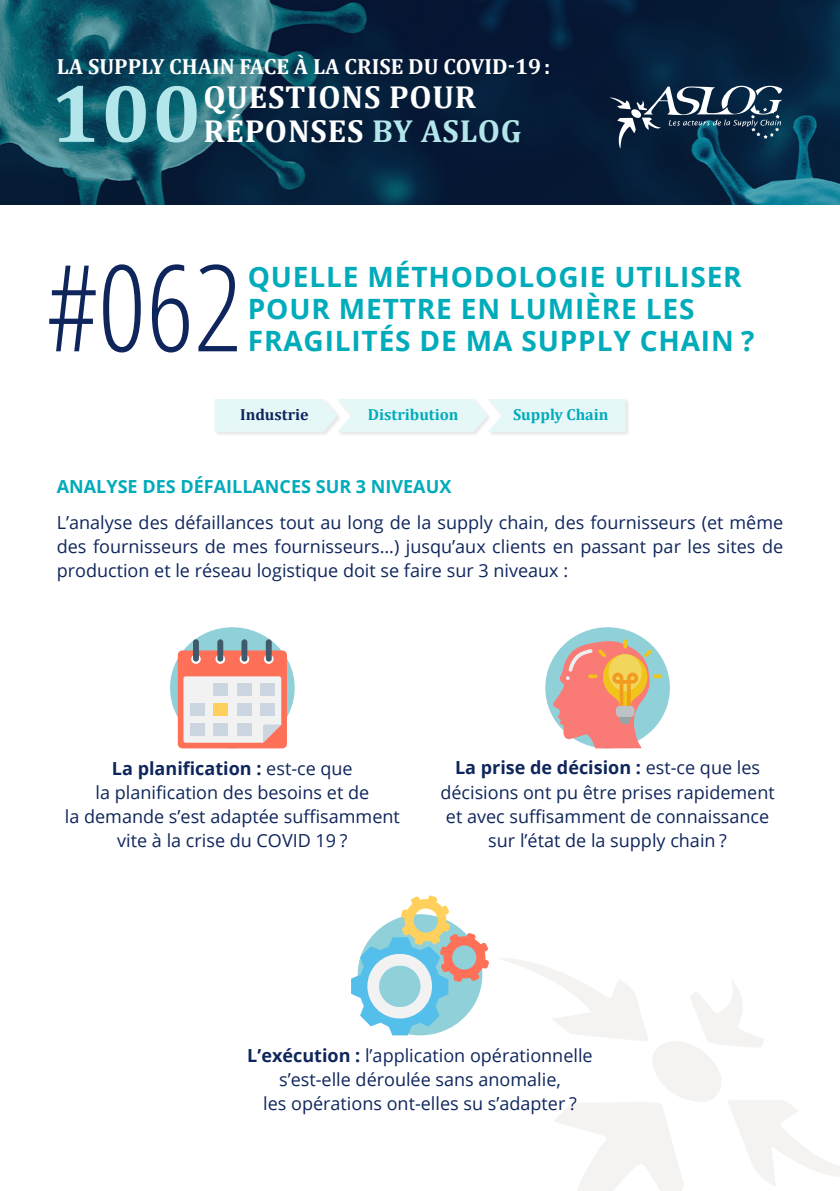
<style>
.page{position:relative;width:840px;height:1191px;background:#fff}
.page>*{position:absolute;margin:0;border:0;box-sizing:border-box;transform-origin:0 0}
.t1{font:300 120px "Open Sans Condensed";color:#0f265c}
.t2{font:700 83px "Cambria";color:#b3e6ea}
.t3{font:700 32px/34px "Cambria";letter-spacing:.025em;color:#fff}
.t4{font:700 28px/32px "Open Sans";letter-spacing:.03em;color:#00abba}
.t5{font:700 22px "Cambria";color:#fff}
.t6{font:18px/24px "Open Sans";color:#0f265c;text-align:center}
.t7{font:700 18px "Open Sans";color:#00abba}
.t8{font:700 16px "Cambria";color:#00abba}
.t9{font:700 16px "Cambria";color:#0f265c}
.s1{color:#b3e6ea}
.s2{font-weight:700}
</style>
<div class="page">
<svg style="left:501px;top:958px;width:338px;height:233px"></svg>
<svg style="left:0;top:0;width:839px;height:205px;background:#0c344c"></svg>
<svg style="left:609px;top:85px;width:173px;height:64px;background:#2f4a61"></svg>
<div style="left:336px;top:398px;width:155px;height:38px;background:#000;opacity:.1"></div>
<div style="left:487px;top:398px;width:143px;height:38px;background:#ededed"></div>
<div style="left:214px;top:398px;width:128px;height:38px;background:#000;opacity:.1"></div>
<svg style="left:214px;top:399px;width:411px;height:33px"></svg>
<div style="left:170px;top:627px;width:124px;height:121px;background:#90d0d9;border-radius:50%"></div>
<div style="left:545px;top:627px;width:124px;height:121px;background:#90d0d9;border-radius:50%"></div>
<svg style="left:552px;top:639px;width:109px;height:109px"></svg>
<div style="left:615px;top:706px;width:19px;height:11px;background:#bdc2c7;border-radius:4px"></div>
<svg style="left:351px;top:895px;width:138px;height:140px"></svg>
<div style="left:178px;top:650px;width:109px;height:98px;background:#ff7059;border-radius:5px"></div>
<svg style="left:183px;top:676px;width:98px;height:66px;background:#f0eae9"></svg>
<svg style="left:191px;top:654px;width:10px;height:10px"></svg>
<svg style="left:215px;top:654px;width:10px;height:10px"></svg>
<svg style="left:239px;top:654px;width:10px;height:10px"></svg>
<svg style="left:264px;top:654px;width:9px;height:10px"></svg>
<div style="left:193px;top:639px;width:6px;height:22px;background:#40596b;border-radius:3px"></div>
<div style="left:217px;top:639px;width:6px;height:22px;background:#40596b;border-radius:3px"></div>
<div style="left:241px;top:639px;width:6px;height:22px;background:#40596b;border-radius:3px"></div>
<div style="left:266px;top:639px;width:6px;height:22px;background:#40596b;border-radius:3px"></div>
<div style="left:213px;top:683px;width:15px;height:13px;background:#ccd6e0"></div>
<div style="left:237px;top:683px;width:14px;height:13px;background:#ccd6e0"></div>
<div style="left:260px;top:683px;width:14px;height:13px;background:#ccd6e0"></div>
<div style="left:190px;top:703px;width:14px;height:13px;background:#ccd6e0"></div>
<div style="left:213px;top:703px;width:15px;height:13px;background:#ffd15c"></div>
<div style="left:237px;top:703px;width:14px;height:13px;background:#ccd6e0"></div>
<div style="left:260px;top:703px;width:14px;height:13px;background:#ccd6e0"></div>
<div style="left:190px;top:723px;width:14px;height:13px;background:#ccd6e0"></div>
<div style="left:213px;top:723px;width:15px;height:13px;background:#ccd6e0"></div>
<div style="left:237px;top:723px;width:14px;height:13px;background:#ccd6e0"></div>
<p class="t5" style="left:57px;top:53px;width:494px">LA SUPPLY CHAIN FACE À LA CRISE DU COVID-19:</p>
<h2 class="t2" style="left:50px;top:63px;width:152px">100</h2>
<h3 class="t3" style="left:203px;top:79px;width:319px">QUESTIONS POUR<br>RÉPONSES <span class="s1">BY ASLOG</span></h3>
<h1 class="t1" style="left:47px;top:226px;width:196px">#062</h1>
<h3 class="t4" style="left:248px;top:260px;width:495px">QUELLE MÉTHODOLOGIE UTILISER<br>POUR METTRE EN LUMIÈRE LES</h3>
<h3 class="t4" style="left:248px;top:324px;width:508px">FRAGILITÉS DE MA SUPPLY CHAIN ?</h3>
<p class="t9" style="left:240px;top:405px;width:70px">Industrie</p>
<p class="t8" style="left:368px;top:405px;width:92px">Distribution</p>
<p class="t8" style="left:513px;top:405px;width:97px">Supply Chain</p>
<p class="t7" style="left:57px;top:474px;width:396px">ANALYSE DES DÉFAILLANCES SUR 3 NIVEAUX</p>
<p class="t6" style="left:57px;top:509px;width:727px;text-align:justify">L’analyse des défaillances tout au long de la supply chain, des fournisseurs (et même des fournisseurs de mes fournisseurs…) jusqu’aux clients en passant par les sites de production et le réseau logistique doit se faire sur 3 niveaux :</p>
<p class="t6" style="left:65px;top:755px;width:336px"><span class="s2">La planification :</span> est-ce que<br>la planification des besoins et de<br>la demande s’est adaptée suffisamment vite à la crise du COVID 19 ?</p>
<p class="t6" style="left:440px;top:755px;width:336px"><span class="s2">La prise de décision :</span> est-ce que les décisions ont pu être prises rapidement et avec suffisamment de connaissance sur l’état de la supply chain ?</p>
<p class="t6" style="left:247px;top:1043px;width:347px"><span class="s2">L’exécution :</span> l’application opérationnelle s’est-elle déroulée sans anomalie,<br>les opérations ont-elles su s’adapter ?</p>
</div>
